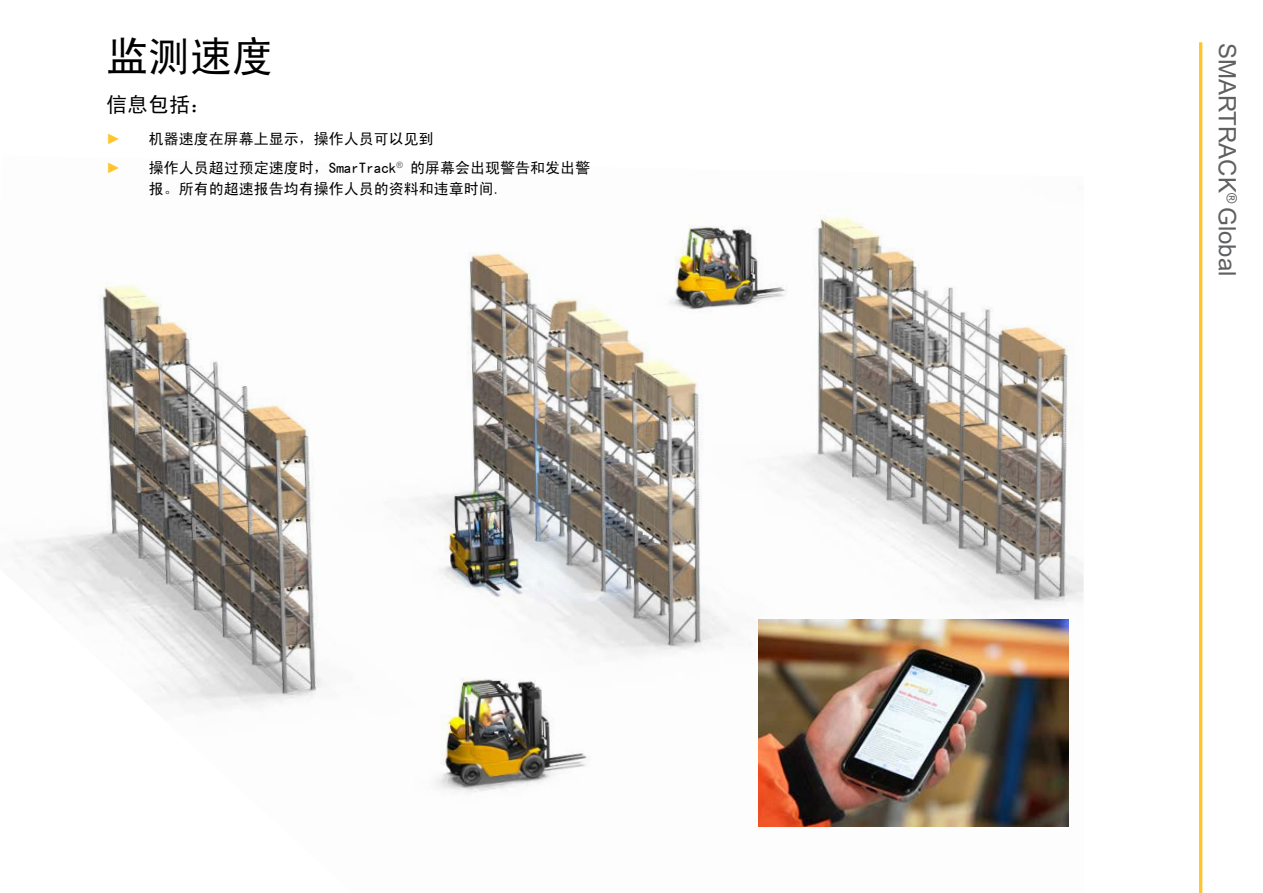
<style>
.page{position:relative;width:1263px;height:893px;background:#fff}
.page>*{position:absolute;margin:0;border:0;box-sizing:border-box;transform-origin:0 0}
.t1{font:42px "Sim Hei";color:#000}
.t2{font:24px "Arial";color:#5f6062}
.t3{font:21px "Sim Hei";color:#000}
.t4{font:15px/21px "Sim Hei";color:#000}
.t5{font:15px "Arial";color:#ffc52b}
</style>
<div class="page">
<hr style="left:1199px;top:43px;width:3px;height:850px;background:#ffc52b">
<img style="left:15px;top:215px;width:1069px;height:612px">
<img style="left:758px;top:619px;width:311px;height:207px">
<h1 class="t1" style="left:106px;top:35px;width:169px">监测速度</h1>
<h3 class="t3" style="left:106px;top:94px;width:107px">信息包括：</h3>
<p class="t5" style="left:106px;top:128px;width:16px">►</p>
<p class="t4" style="left:149px;top:128px;width:287px">机器速度在屏幕上显示，操作人员可以见到</p>
<p class="t5" style="left:106px;top:158px;width:16px">►</p>
<p class="t4" style="left:149px;top:158px;width:443px">操作人员超过预定速度时，SmarTrack<sup>®</sup> 的屏幕会出现警告和发出警报。所有的超速报告均有操作人员的资料和违章时间.</p>
<h2 class="t2" style="left:1244px;top:43px;width:235px;rotate:90deg">SMARTRACK<sup>®</sup> Global</h2>
</div>
